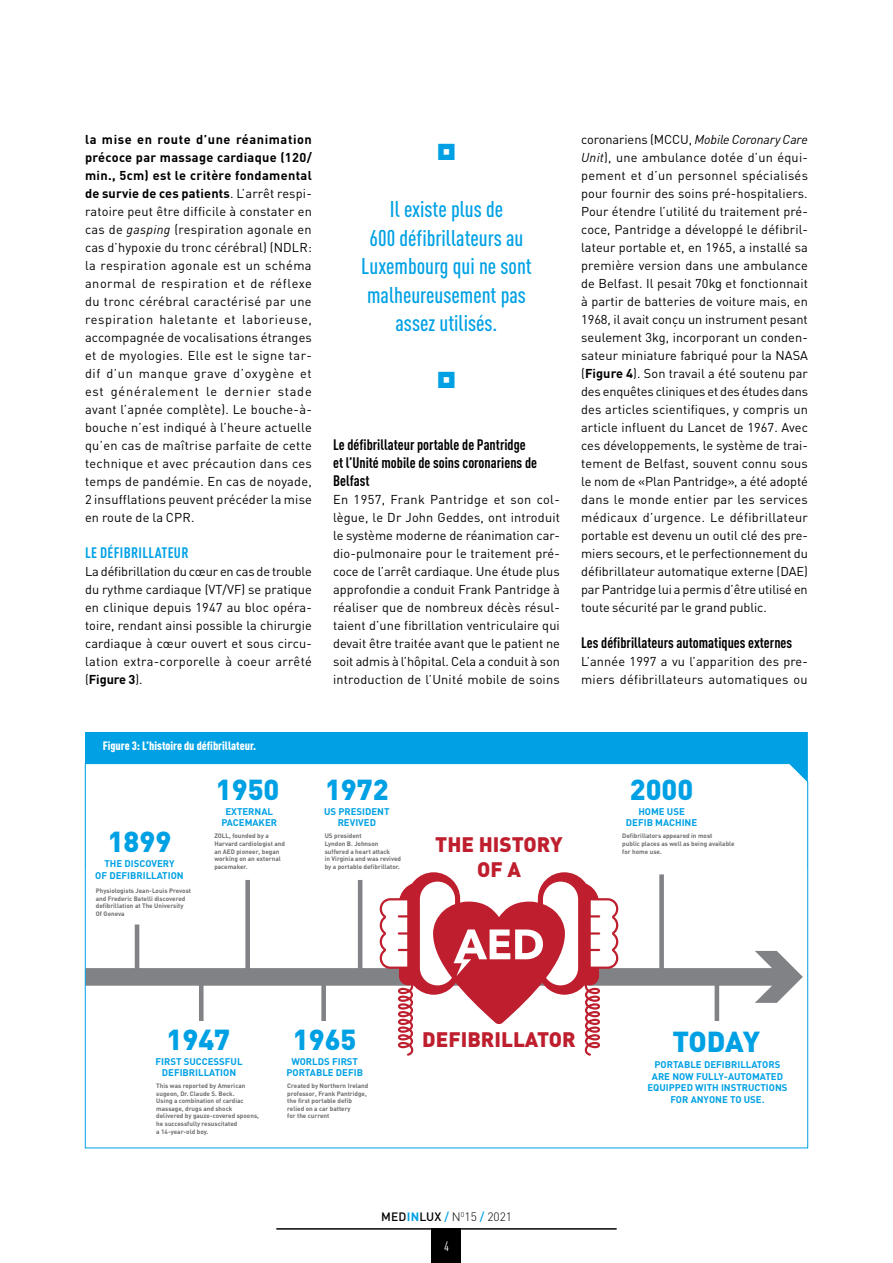
<style>
.page{position:relative;width:893px;height:1263px;background:#fff}
.page>*{position:absolute;margin:0;border:0;box-sizing:border-box;transform-origin:0 0}
.t1{font:900 28.5px "DIN";color:#00a1e4}
.t2{font:500 condensed 22.5px/28.5px "DIN Pro";color:#00a1e4;text-align:center}
.t3{font:900 20.7px/24.9px "DIN";color:#be1e2d;text-align:center}
.t4{font:700 condensed 15px/18px "DIN Pro";color:#000}
.t5{font:700 condensed 15px "DIN Pro";letter-spacing:.02em;color:#00a1e4}
.t6{font:condensed 13.5px "DIN Pro";color:#fff}
.t7{font:12.75px/18px "DIN Pro";letter-spacing:.01em;color:#000;text-align:justify}
.t8{font:900 condensed 12px "DIN Pro";color:#fff}
.t9{font:300 12px "DIN Pro";color:#000}
.t10{font:700 9.6px/11.6px "DIN";color:#00a1e4;text-align:center}
.t11{font:700 6.3px/7.6px "DIN";color:#6d6e71}
.s1{font-weight:700}
.s2{font-style:italic}
.s3{font-weight:500}
.s4{font-weight:700;color:#00a1e4}
.s5{font-weight:500;color:#00a1e4}
</style>
<div class="page">
<div style="left:432px;top:1229px;width:29px;height:34px;background:#000"></div>
<hr style="left:276px;top:1228px;width:341px;height:1px;background:#000">
<div style="left:86px;top:733px;width:721px;height:135px;background:#00a1e4"></div>
<svg style="left:85px;top:763px;width:723px;height:385px"></svg>
<p class="t7" style="left:85px;top:129px;width:228px"><span class="s1">la mise en route d’une réanimation précoce par massage cardiaque (120/ min., 5cm) est le critère fondamental de survie de ces patients</span>. L’arrêt respi&shy;ratoire peut être difficile à constater en cas de <span class="s2">gasping</span> (respiration agonale en cas d’hypoxie du tronc cérébral) (NDLR: la respiration agonale est un schéma anormal de respiration et de réflexe du tronc cérébral caractérisé par une respiration haletante et laborieuse, accompagnée de vocalisations étranges et de myologies. Elle est le signe tar&shy;dif d’un manque grave d’oxygène et est généralement le dernier stade avant l’apnée complète). Le bouche-à&shy;bouche n’est indiqué à l’heure actuelle qu’en cas de maîtrise parfaite de cette technique et avec précaution dans ces temps de pandémie. En cas de noyade, 2 insufflations peuvent précéder la mise en route de la CPR.</p>
<p class="t5" style="left:85px;top:541px;width:105px">LE DÉFIBRILLATEUR</p>
<p class="t7" style="left:85px;top:561px;width:228px">La défibrillation du cœur en cas de trouble du rythme cardiaque (VT/VF) se pratique en clinique depuis 1947 au bloc opéra&shy;toire, rendant ainsi possible la chirurgie cardiaque à cœur ouvert et sous circu&shy;lation extra-corporelle à coeur arrêté (<span class="s1">Figure 3</span>).</p>
<h2 class="t2" style="left:361px;top:193px;width:172px">Il existe plus de<br>600 défibrillateurs au<br>Luxembourg qui ne sont malheureusement pas assez utilisés.</h2>
<p class="t4" style="left:333px;top:434px;width:205px">Le défibrillateur portable de Pantridge et l’Unité mobile de soins coronariens de<br>Belfast</p>
<p class="t7" style="left:333px;top:489px;width:228px">En 1957, Frank Pantridge et son col&shy;lègue, le Dr John Geddes, ont introduit le système moderne de réanimation car&shy;dio-pulmonaire pour le traitement pré&shy;coce de l’arrêt cardiaque. Une étude plus approfondie a conduit Frank Pantridge à réaliser que de nombreux décès résul&shy;taient d’une fibrillation ventriculaire qui devait être traitée avant que le patient ne soit admis à l’hôpital. Cela a conduit à son introduction de l’Unité mobile de soins</p>
<p class="t7" style="left:581px;top:129px;width:228px">coronariens (MCCU, <span class="s2">Mobile Coronary Care Unit</span>), une ambulance dotée d’un équi&shy;pement et d’un personnel spécialisés pour fournir des soins pré-hospitaliers.<br>Pour étendre l’utilité du traitement pré&shy;coce, Pantridge a développé le défibril&shy;lateur portable et, en 1965, a installé sa première version dans une ambulance de Belfast. Il pesait 70kg et fonctionnait à partir de batteries de voiture mais, en 1968, il avait conçu un instrument pesant seulement 3kg, incorporant un conden&shy;sateur miniature fabriqué pour la NASA (<span class="s1">Figure 4</span>). Son travail a été soutenu par des enquêtes cliniques et des études dans des articles scientifiques, y compris un article influent du Lancet de 1967. Avec ces développements, le système de trai&shy;tement de Belfast, souvent connu sous le nom de «Plan Pantridge», a été adopté dans le monde entier par les services médicaux d’urgence. Le défibrillateur portable est devenu un outil clé des pre&shy;miers secours, et le perfectionnement du défibrillateur automatique externe (DAE) par Pantridge lui a permis d’être utilisé en toute sécurité par le grand public.</p>
<p class="t4" style="left:581px;top:632px;width:213px">Les défibrillateurs automatiques externes</p>
<p class="t7" style="left:581px;top:651px;width:228px">L’année 1997 a vu l’apparition des pre&shy;miers défibrillateurs automatiques ou</p>
<p class="t8" style="left:103px;top:736px;width:155px">Figure 3: L’histoire du défibrillateur.</p>
<h1 class="t1" style="left:108px;top:822px;width:65px">1899</h1>
<p class="t10" style="left:95px;top:857px;width:90px">THE DISCOVERY<br>OF DEFIBRILLATION</p>
<p class="t11" style="left:96px;top:887px;width:97px">Physiologists Jean-Louis Prevost and Frederic Batelli discovered defibrillation at The University<br>Of Geneva</p>
<h1 class="t1" style="left:216px;top:770px;width:65px">1950</h1>
<p class="t10" style="left:221px;top:805px;width:57px">EXTERNAL<br>PACEMAKER</p>
<p class="t11" style="left:214px;top:832px;width:72px">ZOLL, founded by a<br>Harvard cardiologist and an AED pioneer, began working on an external pacemaker.</p>
<h1 class="t1" style="left:325px;top:770px;width:65px">1972</h1>
<p class="t10" style="left:324px;top:805px;width:67px">US PRESIDENT<br>REVIVED</p>
<p class="t11" style="left:325px;top:832px;width:78px">US president<br>Lyndon B. Johnson suffered a heart attack<br>in Virginia and was revived by a portable defibrillator.</p>
<p class="t11" style="left:622px;top:832px;width:114px">Defibrillators appeared in most<br>public places as well as being available for home use.</p>
<h1 class="t1" style="left:630px;top:770px;width:65px">2000</h1>
<p class="t10" style="left:626px;top:805px;width:73px">HOME USE<br>DEFIB MACHINE</p>
<h3 class="t3" style="left:435px;top:831px;width:129px">THE HISTORY<br>OF A</h3>
<h1 class="t1" style="left:167px;top:1021px;width:65px">1947</h1>
<p class="t10" style="left:155px;top:1055px;width:89px">FIRST SUCCESSFUL<br>DEFIBRILLATION</p>
<p class="t11" style="left:156px;top:1082px;width:104px">This was reported by American sugeon, Dr. Claude S. Beck.<br>Using a combination of cardiac massage, drugs and shock delivered by gauze-covered spoons, he successfully resuscitated<br>a 14-year-old boy.</p>
<h1 class="t1" style="left:293px;top:1021px;width:65px">1965</h1>
<p class="t10" style="left:286px;top:1055px;width:78px">WORLDS FIRST<br>PORTABLE DEFIB</p>
<p class="t11" style="left:287px;top:1082px;width:83px">Created by Northern Ireland professor, Frank Pantridge, the first portable defib relied on a car battery<br>for the current</p>
<h3 class="t3" style="left:422px;top:1026px;width:155px">DEFIBRILLATOR</h3>
<p class="t9" style="left:381px;top:1207px;width:132px"><span class="s3">MED</span><span class="s4">IN</span><span class="s3">LUX</span> <span class="s5">/</span> N<sup>0</sup>15 <span class="s5">/</span> 2021</p>
<p class="t6" style="left:444px;top:1236px;width:6px">4</p>
<h1 class="t1" style="left:672px;top:1023px;width:89px">TODAY</h1>
<p class="t10" style="left:647px;top:1058px;width:142px">PORTABLE DEFIBRILLATORS<br>ARE NOW FULLY-AUTOMATED<br>EQUIPPED WITH INSTRUCTIONS<br>FOR ANYONE TO USE.</p>
</div>
